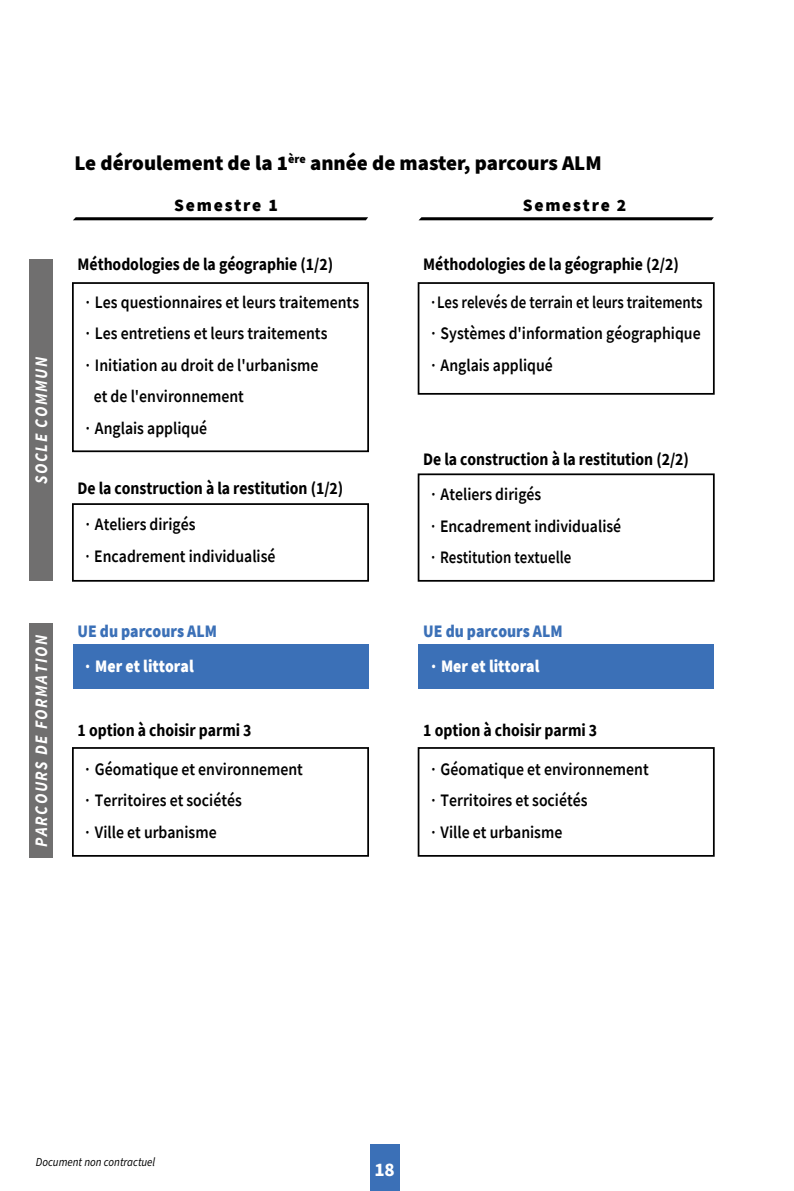
<style>
.page{position:relative;width:794px;height:1191px;background:#fff}
.page>*{position:absolute;margin:0;border:0;box-sizing:border-box;transform-origin:0 0}
.t1{font:900 21px "Source Sans Pro";color:#000}
.t2{font:700 19.25px "Source Sans Pro";color:#fff}
.t3{font:600 17.5px/31.5px "Source Sans Pro";color:#000;scale:.9 1}
.t4{font:700 17.5px "Source Sans Pro";letter-spacing:-.005em;color:#000;scale:.9 1}
.t5{font:600 17.5px/31.5px "Source Sans Pro";color:#000;text-align:justify;scale:.85 1}
.t6{font:italic 700 17.5px "Source Sans Pro";letter-spacing:.1em;color:#fff;scale:.9 1}
.t7{font:900 17.5px "Source Sans Pro";letter-spacing:-.005em;color:#3b70b7;scale:.9 1}
.t8{font:900 17.5px "Source Sans Pro";color:#fff;scale:.9 1}
.t9{font:900 17.5px "Source Sans Pro";letter-spacing:.1em;color:#000}
.t10{font:italic 12.25px "Source Sans Pro";color:#000;scale:.9 1}
</style>
<div class="page">
<div style="left:370px;top:1144px;width:29px;height:47px;background:#3b70b7"></div>
<div style="left:73px;top:644px;width:295px;height:44px;background:#3b70b7"></div>
<div style="left:72px;top:503px;width:297px;height:78px;border:2px solid #000"></div>
<div style="left:72px;top:282px;width:297px;height:170px;border:2px solid #000"></div>
<div style="left:72px;top:747px;width:297px;height:109px;border:2px solid #000"></div>
<div style="left:418px;top:644px;width:296px;height:44px;background:#3b70b7"></div>
<div style="left:418px;top:473px;width:296px;height:108px;border:2px solid #000"></div>
<div style="left:418px;top:282px;width:296px;height:113px;border:2px solid #000"></div>
<div style="left:418px;top:747px;width:296px;height:109px;border:2px solid #000"></div>
<div style="left:29px;top:623px;width:23px;height:234px;background:#706f6f"></div>
<div style="left:29px;top:259px;width:23px;height:322px;background:#706f6f"></div>
<svg style="left:73px;top:217px;width:295px;height:3px"></svg>
<svg style="left:419px;top:217px;width:295px;height:3px"></svg>
<p class="t1" style="left:74px;top:149px;width:529px">Le déroulement de la 1<sup>ère</sup> année de master, parcours ALM</p>
<p class="t9" style="left:174px;top:193px;width:105px">Semestre 1</p>
<p class="t9" style="left:523px;top:193px;width:105px">Semestre 2</p>
<p class="t6" style="left:29px;top:484px;width:143px;rotate:-90deg">SOCLE COMMUN</p>
<p class="t6" style="left:29px;top:846px;width:237px;rotate:-90deg">PARCOURS DE FORMATION</p>
<p class="t4" style="left:78px;top:252px;width:285px">Méthodologies de la géographie (1/2)</p>
<p class="t3" style="left:84px;top:286px;width:307px">∙ Les questionnaires et leurs traitements</p>
<p class="t3" style="left:84px;top:317px;width:272px">∙ Les entretiens et leurs traitements</p>
<p class="t3" style="left:84px;top:349px;width:262px">∙ Initiation au droit de l'urbanisme</p>
<p class="t3" style="left:94px;top:380px;width:168px">et de l'environnement</p>
<p class="t3" style="left:84px;top:412px;width:139px">∙ Anglais appliqué</p>
<p class="t4" style="left:78px;top:476px;width:297px">De la construction à la restitution (1/2)</p>
<p class="t3" style="left:84px;top:508px;width:215px">∙ Ateliers dirigés<br>∙ Encadrement individualisé</p>
<p class="t7" style="left:78px;top:619px;width:156px">UE du parcours ALM</p>
<p class="t8" style="left:84px;top:654px;width:124px">∙ Mer et littoral</p>
<p class="t4" style="left:78px;top:718px;width:195px">1 option à choisir parmi 3</p>
<p class="t3" style="left:84px;top:753px;width:245px">∙ Géomatique et environnement ∙ Territoires et sociétés<br>∙ Ville et urbanisme</p>
<p class="t4" style="left:423px;top:252px;width:285px">Méthodologies de la géographie (2/2)</p>
<p class="t5" style="left:429px;top:286px;width:323px">∙Les relevés de terrain et leurs traitements ∙ Systèmes d'information géographique ∙ Anglais appliqué</p>
<p class="t4" style="left:423px;top:447px;width:297px">De la construction à la restitution (2/2)</p>
<p class="t3" style="left:429px;top:478px;width:215px">∙ Ateliers dirigés<br>∙ Encadrement individualisé ∙ Restitution textuelle</p>
<p class="t7" style="left:423px;top:619px;width:156px">UE du parcours ALM</p>
<p class="t8" style="left:429px;top:654px;width:124px">∙ Mer et littoral</p>
<p class="t4" style="left:423px;top:718px;width:195px">1 option à choisir parmi 3</p>
<p class="t3" style="left:429px;top:753px;width:245px">∙ Géomatique et environnement ∙ Territoires et sociétés<br>∙ Ville et urbanisme</p>
<p class="t10" style="left:36px;top:1153px;width:134px">Document non contractuel</p>
<p class="t2" style="left:374px;top:1157px;width:22px">18</p>
</div>
